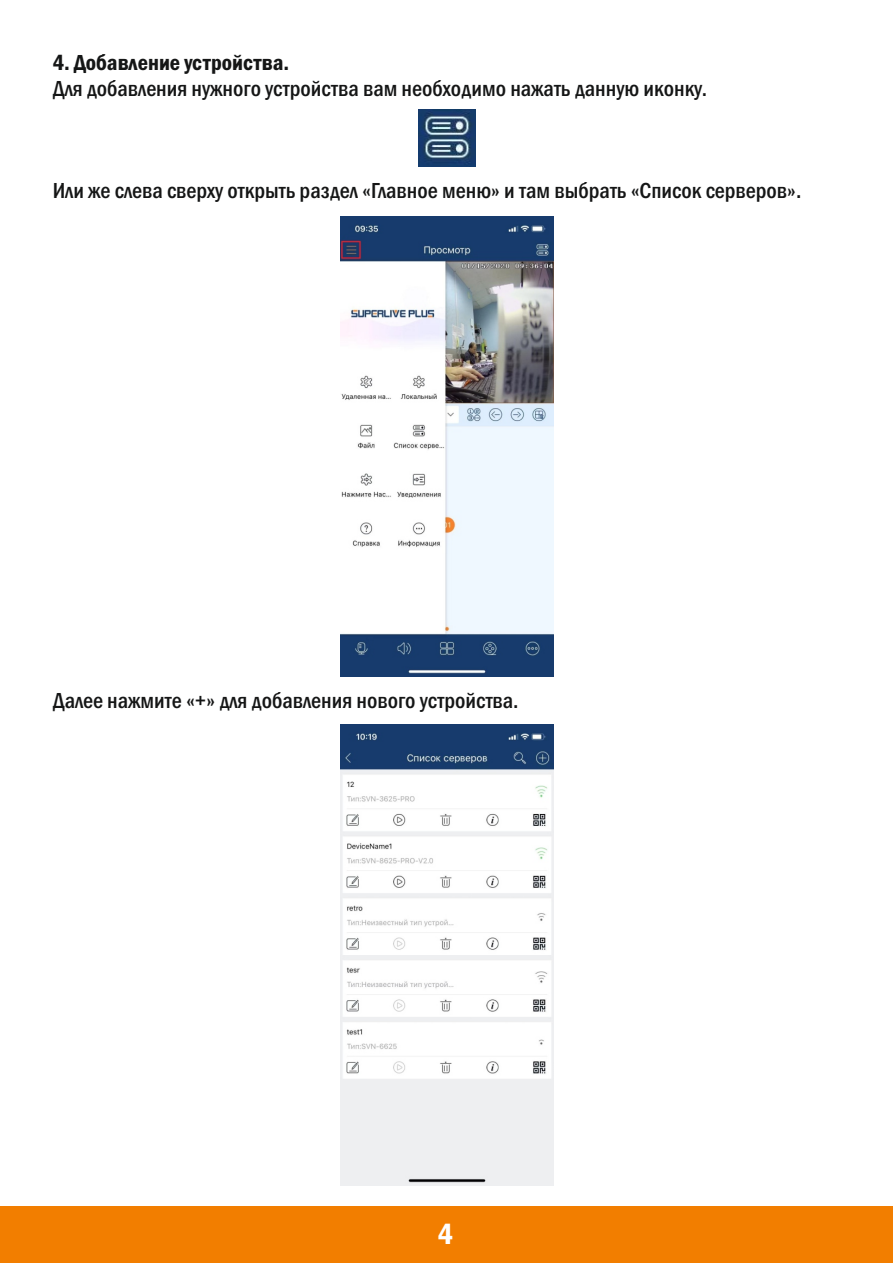
<style>
.page{position:relative;width:893px;height:1263px;background:#fff}
.page>*{position:absolute;margin:0;border:0;box-sizing:border-box;transform-origin:0 0}
.t1{font:600 condensed 30px "Franklin Gothic";color:#fff}
.t2{font:500 condensed 22.5px "Franklin Gothic";color:#151616}
.t3{font:600 condensed 22.5px "Franklin Gothic";color:#151616}
</style>
<div class="page">
<div style="left:0;top:1206px;width:893px;height:57px;background:#f27e00"></div>
<img style="left:419px;top:110px;width:56px;height:56px">
<img style="left:340px;top:216px;width:213px;height:461px">
<img style="left:340px;top:725px;width:213px;height:460px">
<p class="t3" style="left:53px;top:55px;width:238px">4. Добавление устройства.</p>
<p class="t2" style="left:53px;top:80px;width:656px">Для добавления нужного устройства вам необходимо нажать данную иконку.</p>
<p class="t2" style="left:53px;top:182px;width:750px">Или же слева сверху открыть раздел «Главное меню» и там выбрать «Список серверов».</p>
<p class="t2" style="left:53px;top:692px;width:467px">Далее нажмите «+» для добавления нового устройства.</p>
<h1 class="t1" style="left:438px;top:1223px;width:17px">4</h1>
</div>
